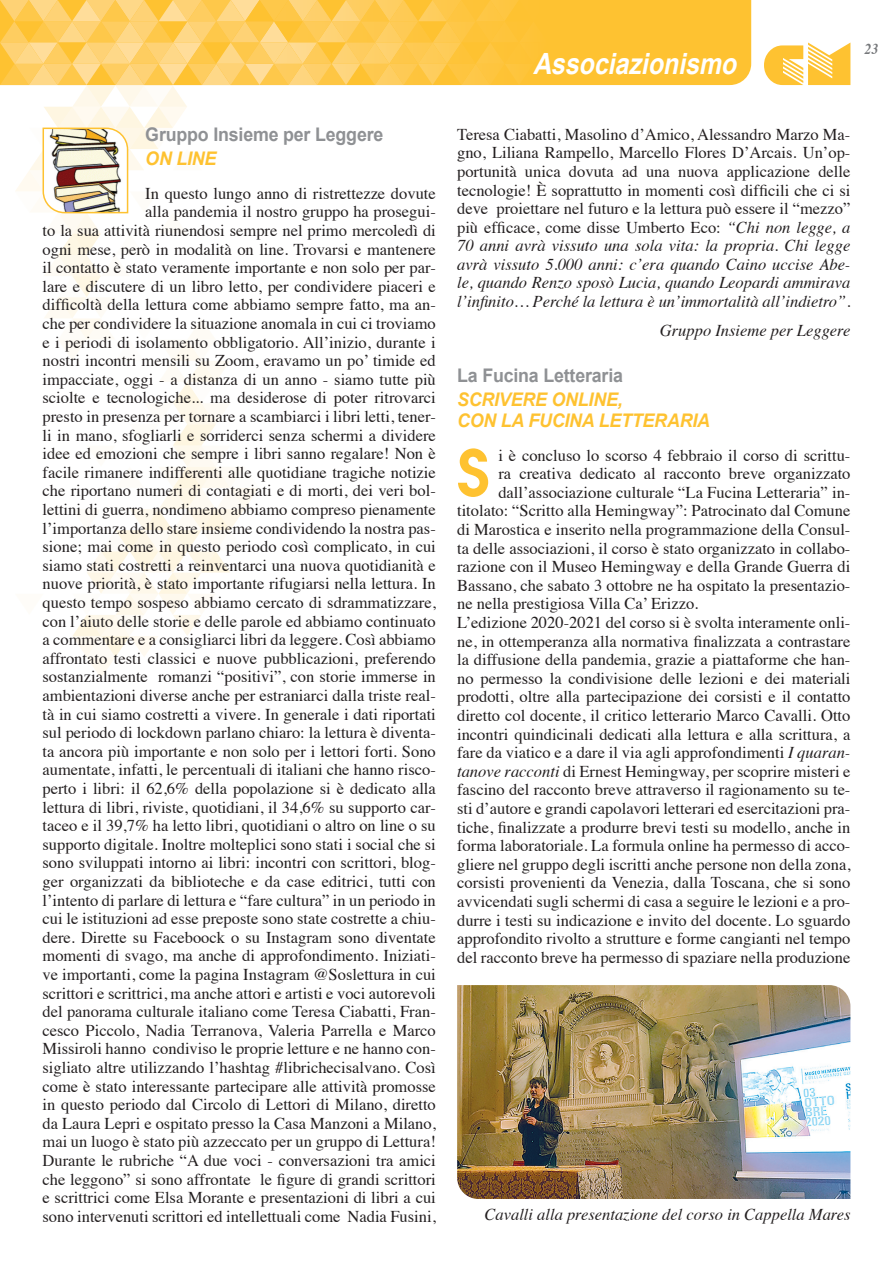
<style>
.page{position:relative;width:893px;height:1263px;background:#fff}
.page>*{position:absolute;margin:0;border:0;box-sizing:border-box;transform-origin:0 0}
.t1{font:600 63px "Avant Garde";color:#fec231}
.t2{font:italic 700 29.25px "Arial";color:#fff;scale:.85 1}
.t3{font:italic 700 18.75px/21px "Arial";letter-spacing:-.01em;color:#fec231;scale:.95 1}
.t4{font:700 18.75px "Arial";letter-spacing:-.01em;color:#8f9194;scale:.95 1}
.t5{font:16.5px/18.6px "Times";color:#231f20;text-align:right}
.t6{font:italic 16.5px "Times";color:#231f20}
.t7{font:italic 700 15px "Times";color:#76787b;scale:.9 1}
.s1{font-style:italic}
</style>
<div class="page">
<svg style="left:764px;top:43px;width:86px;height:42px"></svg>
<div style="left:548px;top:0;width:203px;height:85px;background:#fec231"></div>
<img style="left:457px;top:985px;width:393px;height:214px">
<svg style="left:0;top:0;width:548px;height:677px"></svg>
<p class="t4" style="left:145px;top:122px;width:252px">Gruppo Insieme per Leggere</p>
<p class="t3" style="left:145px;top:149px;width:76px">ON LINE</p>
<p class="t5" style="left:43px;top:183px;width:395px">In questo lungo anno di ristrettezze dovute<br>alla pandemia il nostro gruppo ha prosegui-<br>to la sua attività riunendosi sempre nel primo mercoledì di ogni mese, però in modalità on line. Trovarsi e mantenere il contatto è stato veramente importante e non solo per par&shy;lare e discutere di un libro letto, per condividere piaceri e difficoltà della lettura come abbiamo sempre fatto, ma an&shy;che per condividere la situazione anomala in cui ci troviamo e i periodi di isolamento obbligatorio. All’inizio, durante i nostri incontri mensili su Zoom, eravamo un po’ timide ed impacciate, oggi - a distanza di un anno - siamo tutte più sciolte e tecnologiche... ma desiderose di poter ritrovarci presto in presenza per tornare a scambiarci i libri letti, tener&shy;li in mano, sfogliarli e sorriderci senza schermi a dividere idee ed emozioni che sempre i libri sanno regalare! Non è facile rimanere indifferenti alle quotidiane tragiche notizie che riportano numeri di contagiati e di morti, dei veri bol&shy;lettini di guerra, nondimeno abbiamo compreso pienamente l’importanza dello stare insieme condividendo la nostra pas&shy;sione; mai come in questo periodo così complicato, in cui siamo stati costretti a reinventarci una nuova quotidianità e nuove priorità, è stato importante rifugiarsi nella lettura. In questo tempo sospeso abbiamo cercato di sdrammatizzare, con l’aiuto delle storie e delle parole ed abbiamo continuato a commentare e a consigliarci libri da leggere. Così abbiamo affrontato testi classici e nuove pubblicazioni, preferendo sostanzialmente romanzi “positivi”, con storie immerse in ambientazioni diverse anche per estraniarci dalla triste real&shy;tà in cui siamo costretti a vivere. In generale i dati riportati sul periodo di lockdown parlano chiaro: la lettura è diventa&shy;ta ancora più importante e non solo per i lettori forti. Sono aumentate, infatti, le percentuali di italiani che hanno risco&shy;perto i libri: il 62,6% della popolazione si è dedicato alla lettura di libri, riviste, quotidiani, il 34,6% su supporto car&shy;taceo e il 39,7% ha letto libri, quotidiani o altro on line o su supporto digitale. Inoltre molteplici sono stati i social che si sono sviluppati intorno ai libri: incontri con scrittori, blog&shy;ger organizzati da biblioteche e da case editrici, tutti con l’intento di parlare di lettura e “fare cultura” in un periodo in cui le istituzioni ad esse preposte sono state costrette a chiu&shy;dere. Dirette su Faceboock o su Instagram sono diventate momenti di svago, ma anche di approfondimento. Iniziati&shy;ve importanti, come la pagina Instagram @Soslettura in cui scrittori e scrittrici, ma anche attori e artisti e voci autorevoli del panorama culturale italiano come Teresa Ciabatti, Fran&shy;cesco Piccolo, Nadia Terranova, Valeria Parrella e Marco Missiroli hanno condiviso le proprie letture e ne hanno con&shy;sigliato altre utilizzando l’hashtag #librichecisalvano. Così come è stato interessante partecipare alle attività promosse in questo periodo dal Circolo di Lettori di Milano, diretto da Laura Lepri e ospitato presso la Casa Manzoni a Milano, mai un luogo è stato più azzeccato per un gruppo di Lettura!<br>Durante le rubriche “A due voci - conversazioni tra amici che leggono” si sono affrontate le figure di grandi scrittori e scrittrici come Elsa Morante e presentazioni di libri a cui sono intervenuti scrittori ed intellettuali come Nadia Fusini,</p>
<h2 class="t2" style="left:533px;top:45px;width:250px">Associazionismo</h2>
<p class="t7" style="left:865px;top:35px;width:16px">23</p>
<p class="t5" style="left:457px;top:123px;width:395px;text-align:justify">Teresa Ciabatti, Masolino d’Amico, Alessandro Marzo Ma&shy;gno, Liliana Rampello, Marcello Flores D’Arcais. Un’op&shy;portunità unica dovuta ad una nuova applicazione delle tecnologie! È soprattutto in momenti così difficili che ci si deve proiettare nel futuro e la lettura può essere il “mezzo” più efficace, come disse Umberto Eco: <span class="s1">“Chi non legge, a 70 anni avrà vissuto una sola vita: la propria. Chi legge avrà vissuto 5.000 anni: c’era quando Caino uccise Abe&shy;le, quando Renzo sposò Lucia, quando Leopardi ammirava l’infinito… Perché la lettura è un’immortalità all’indietro”.</span></p>
<p class="t6" style="left:660px;top:316px;width:192px">Gruppo Insieme per Leggere</p>
<p class="t4" style="left:457px;top:363px;width:176px">La Fucina Letteraria</p>
<p class="t3" style="left:457px;top:390px;width:268px">SCRIVERE ONLINE,<br>CON LA FUCINA LETTERARIA</p>
<p class="t5" style="left:498px;top:444px;width:354px">i è concluso lo scorso 4 febbraio il corso di scrittu-</p>
<p class="t5" style="left:498px;top:463px;width:354px">ra creativa dedicato al racconto breve organizzato</p>
<p class="t5" style="left:498px;top:482px;width:354px">dall’associazione culturale “La Fucina Letteraria” in-</p>
<p class="t5" style="left:457px;top:500px;width:395px">titolato: “Scritto alla Hemingway”: Patrocinato dal Comune</p>
<p class="t5" style="left:457px;top:519px;width:395px">di Marostica e inserito nella programmazione della Consul-</p>
<p class="t5" style="left:457px;top:537px;width:395px">ta delle associazioni, il corso è stato organizzato in collabo-</p>
<p class="t5" style="left:457px;top:556px;width:395px">razione con il Museo Hemingway e della Grande Guerra di</p>
<p class="t5" style="left:457px;top:575px;width:395px">Bassano, che sabato 3 ottobre ne ha ospitato la presentazio-</p>
<p class="t5" style="left:457px;top:593px;width:243px">ne nella prestigiosa Villa Ca’ Erizzo.</p>
<p class="t5" style="left:457px;top:612px;width:395px">L’edizione 2020-2021 del corso si è svolta interamente onli-</p>
<p class="t5" style="left:457px;top:630px;width:395px">ne, in ottemperanza alla normativa finalizzata a contrastare</p>
<p class="t5" style="left:457px;top:649px;width:395px">la diffusione della pandemia, grazie a piattaforme che han-</p>
<p class="t5" style="left:457px;top:668px;width:395px">no permesso la condivisione delle lezioni e dei materiali</p>
<p class="t5" style="left:457px;top:686px;width:395px">prodotti, oltre alla partecipazione dei corsisti e il contatto</p>
<p class="t5" style="left:457px;top:705px;width:395px">diretto col docente, il critico letterario Marco Cavalli. Otto</p>
<p class="t5" style="left:457px;top:723px;width:395px">incontri quindicinali dedicati alla lettura e alla scrittura, a</p>
<p class="t5" style="left:457px;top:742px;width:395px">fare da viatico e a dare il via agli approfondimenti <span class="s1">I quaran-</span></p>
<p class="t5" style="left:457px;top:761px;width:395px"><span class="s1">tanove racconti</span> di Ernest Hemingway, per scoprire misteri e</p>
<p class="t5" style="left:457px;top:779px;width:395px">fascino del racconto breve attraverso il ragionamento su te-</p>
<p class="t5" style="left:457px;top:798px;width:395px">sti d’autore e grandi capolavori letterari ed esercitazioni pra-</p>
<p class="t5" style="left:457px;top:816px;width:395px">tiche, finalizzate a produrre brevi testi su modello, anche in</p>
<p class="t5" style="left:457px;top:835px;width:395px">forma laboratoriale. La formula online ha permesso di acco-</p>
<p class="t5" style="left:457px;top:853px;width:395px">gliere nel gruppo degli iscritti anche persone non della zona,</p>
<p class="t5" style="left:457px;top:872px;width:395px">corsisti provenienti da Venezia, dalla Toscana, che si sono</p>
<p class="t5" style="left:457px;top:891px;width:395px">avvicendati sugli schermi di casa a seguire le lezioni e a pro-</p>
<p class="t5" style="left:457px;top:909px;width:395px">durre i testi su indicazione e invito del docente. Lo sguardo</p>
<p class="t5" style="left:457px;top:928px;width:395px">approfondito rivolto a strutture e forme cangianti nel tempo</p>
<p class="t5" style="left:457px;top:946px;width:395px">del racconto breve ha permesso di spaziare nella produzione</p>
<h1 class="t1" style="left:457px;top:431px;width:34px">S</h1>
<p class="t6" style="left:485px;top:1200px;width:367px">Cavalli alla presentazione del corso in Cappella Mares</p>
</div>
